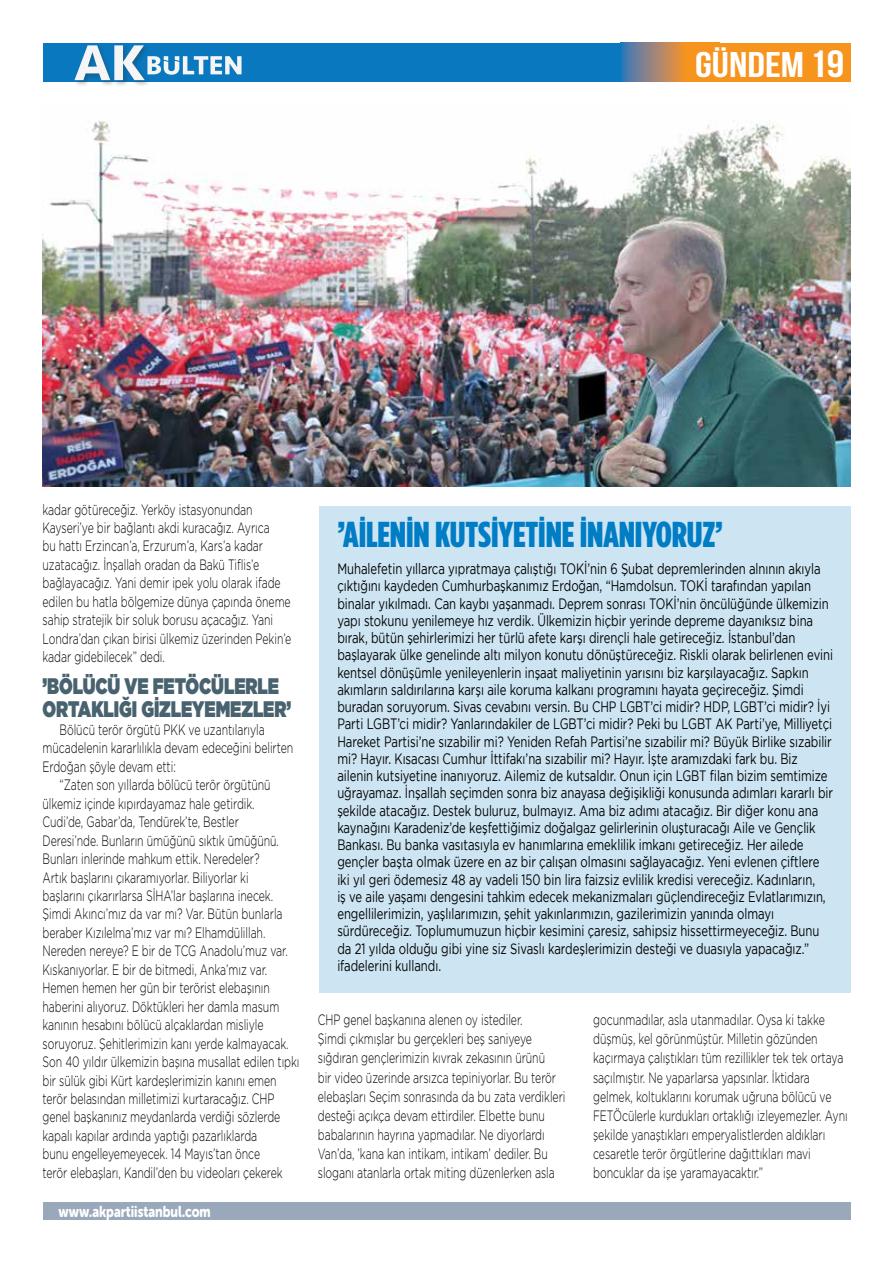
<style>
.page{position:relative;width:893px;height:1263px;background:#fff}
.page>*{position:absolute;margin:0;border:0;box-sizing:border-box;transform-origin:0 0}
.t1{font:900 36px "Gotham Cond";letter-spacing:-.005em;color:#007dc5}
.t2{font:700 35.7px "Bebas Neue";color:#fff;scale:1.21 1}
.t3{font:900 22.5px/23px "Gotham";letter-spacing:-.005em;color:#48626f;scale:.75 1}
.t4{font:15.6px "Museo Sans Rounded 900";color:#fff;scale:.8 1}
.t5{font:300 15px/19px "Gotham";letter-spacing:-.005em;color:#000;scale:.7 1}
.t6{font:15px/17.2px "Gotham";letter-spacing:-.005em;color:#000;scale:.76 1}
.s1{font-size:37.95px}
</style>
<div class="page">
<div style="left:43px;top:1203px;width:807px;height:17px;background:#99a9bb"></div>
<div style="left:43px;top:43px;width:806px;height:39px;background:#0978be"></div>
<div style="left:686px;top:43px;width:164px;height:39px;background:#f7941e"></div>
<svg style="left:621px;top:43px;width:65px;height:39px;background:#998477"></svg>
<img style="left:74px;top:80px;width:74px;height:5px">
<svg style="left:74px;top:45px;width:168px;height:35px"></svg>
<img style="left:43px;top:120px;width:807px;height:367px">
<div style="left:319px;top:506px;width:531px;height:486px;background:#cde5f3"></div>
<h2 class="t2" style="left:695px;top:45px;width:125px">GÜNDEM<span class="s1">19</span></h2>
<p class="t5" style="left:43px;top:500px;width:357px;line-height:18.5px">kadar götüreceğiz. Yerköy istasyonundan Kayseri’ye bir bağlantı akdi kuracağız. Ayrıca<br>bu hattı Erzincan’a, Erzurum’a, Kars’a kadar uzatacağız. İnşallah oradan da Bakü Tiflis’e bağlayacağız. Yani demir ipek yolu olarak ifade edilen bu hatla bölgemize dünya çapında öneme sahip stratejik bir soluk borusu açacağız. Yani Londra’dan çıkan birisi ülkemiz üzerinden Pekin’e kadar gidebilecek” dedi.</p>
<h3 class="t3" style="left:43px;top:674px;width:333px">’BÖLÜCÜ VE FETÖCÜLERLE<br>ORTAKLIĞI GİZLEYEMEZLER’</h3>
<p class="t5" style="left:60px;top:720px;width:295px">Bölücü terör örgütü PKK ve uzantılarıyla</p>
<p class="t5" style="left:43px;top:738px;width:360px">mücadelenin kararlılıkla devam edeceğini belirten</p>
<p class="t5" style="left:43px;top:757px;width:192px">Erdoğan şöyle devam etti:</p>
<p class="t5" style="left:60px;top:775px;width:303px">“Zaten son yıllarda bölücü terör örgütünü</p>
<p class="t5" style="left:43px;top:793px;width:305px">ülkemiz içinde kıpırdayamaz hale getirdik.</p>
<p class="t5" style="left:43px;top:812px;width:282px">Cudi’de, Gabar’da, Tendürek’te, Bestler</p>
<p class="t5" style="left:43px;top:830px;width:339px">Deresi’nde. Bunların ümüğünü sıktık ümüğünü.</p>
<p class="t5" style="left:43px;top:849px;width:312px">Bunları inlerinde mahkum ettik. Neredeler?</p>
<p class="t5" style="left:43px;top:867px;width:296px">Artık başlarını çıkaramıyorlar. Biliyorlar ki</p>
<p class="t5" style="left:43px;top:886px;width:331px">başlarını çıkarırlarsa SİHA’lar başlarına inecek.</p>
<p class="t5" style="left:43px;top:904px;width:345px">Şimdi Akıncı’mız da var mı? Var. Bütün bunlarla</p>
<p class="t5" style="left:43px;top:923px;width:320px">beraber Kızılelma’mız var mı? Elhamdülillah.</p>
<p class="t5" style="left:43px;top:941px;width:352px">Nereden nereye? E bir de TCG Anadolu’muz var.</p>
<p class="t5" style="left:43px;top:959px;width:323px">Kıskanıyorlar. E bir de bitmedi, Anka’mız var.</p>
<p class="t5" style="left:43px;top:978px;width:326px">Hemen hemen her gün bir terörist elebaşının</p>
<p class="t5" style="left:43px;top:996px;width:340px">haberini alıyoruz. Döktükleri her damla masum</p>
<p class="t5" style="left:43px;top:1015px;width:317px">kanının hesabını bölücü alçaklardan misliyle</p>
<p class="t5" style="left:43px;top:1033px;width:353px">soruyoruz. Şehitlerimizin kanı yerde kalmayacak.</p>
<p class="t5" style="left:43px;top:1052px;width:369px">Son 40 yıldır ülkemizin başına musallat edilen tıpkı</p>
<p class="t5" style="left:43px;top:1070px;width:336px">bir sülük gibi Kürt kardeşlerimizin kanını emen</p>
<p class="t5" style="left:43px;top:1089px;width:333px">terör belasından milletimizi kurtaracağız. CHP</p>
<p class="t5" style="left:43px;top:1107px;width:341px">genel başkanınız meydanlarda verdiği sözlerde</p>
<p class="t5" style="left:43px;top:1126px;width:308px">kapalı kapılar ardında yaptığı pazarlıklarda</p>
<p class="t5" style="left:43px;top:1144px;width:312px">bunu engelleyemeyecek. 14 Mayıs’tan önce</p>
<p class="t5" style="left:43px;top:1162px;width:345px">terör elebaşları, Kandil’den bu videoları çekerek</p>
<p class="t4" style="left:59px;top:1202px;width:192px">www.akpartiistanbul.com</p>
<h1 class="t1" style="left:337px;top:513px;width:387px">’AİLENİN KUTSİYETİNE İNANIYORUZ’</h1>
<p class="t6" style="left:337px;top:560px;width:654px">Muhalefetin yıllarca yıpratmaya çalıştığı TOKİ’nin 6 Şubat depremlerinden alnının akıyla çıktığını kaydeden Cumhurbaşkanımız Erdoğan, “Hamdolsun. TOKİ tarafından yapılan binalar yıkılmadı. Can kaybı yaşanmadı. Deprem sonrası TOKİ’nin öncülüğünde ülkemizin yapı stokunu yenilemeye hız verdik. Ülkemizin hiçbir yerinde depreme dayanıksız bina bırak, bütün şehirlerimizi her türlü afete karşı dirençli hale getireceğiz. İstanbul’dan başlayarak ülke genelinde altı milyon konutu dönüştüreceğiz. Riskli olarak belirlenen evini kentsel dönüşümle yenileyenlerin inşaat maliyetinin yarısını biz karşılayacağız. Sapkın akımların saldırılarına karşı aile koruma kalkanı programını hayata geçireceğiz. Şimdi buradan soruyorum. Sivas cevabını versin. Bu CHP LGBT’ci midir? HDP, LGBT’ci midir? İyi Parti LGBT’ci midir? Yanlarındakiler de LGBT’ci midir? Peki bu LGBT AK Parti’ye, Milliyetçi Hareket Partisi’ne sızabilir mi? Yeniden Refah Partisi’ne sızabilir mi? Büyük Birlike sızabilir mi? Hayır. Kısacası Cumhur İttifakı’na sızabilir mi? Hayır. İşte aramızdaki fark bu. Biz ailenin kutsiyetine inanıyoruz. Ailemiz de kutsaldır. Onun için LGBT filan bizim semtimize uğrayamaz. İnşallah seçimden sonra biz anayasa değişikliği konusunda adımları kararlı bir şekilde atacağız. Destek buluruz, bulmayız. Ama biz adımı atacağız. Bir diğer konu ana kaynağını Karadeniz’de keşfettiğimiz doğalgaz gelirlerinin oluşturacağı Aile ve Gençlik Bankası. Bu banka vasıtasıyla ev hanımlarına emeklilik imkanı getireceğiz. Her ailede gençler başta olmak üzere en az bir çalışan olmasını sağlayacağız. Yeni evlenen çiftlere iki yıl geri ödemesiz 48 ay vadeli 150 bin lira faizsiz evlilik kredisi vereceğiz. Kadınların,<br>iş ve aile yaşamı dengesini tahkim edecek mekanizmaları güçlendireceğiz Evlatlarımızın, engellilerimizin, yaşlılarımızın, şehit yakınlarımızın, gazilerimizin yanında olmayı sürdüreceğiz. Toplumumuzun hiçbir kesimini çaresiz, sahipsiz hissettirmeyeceğiz. Bunu da 21 yılda olduğu gibi yine siz Sivaslı kardeşlerimizin desteği ve duasıyla yapacağız.” ifadelerini kullandı.</p>
<p class="t5" style="left:318px;top:1010px;width:355px">CHP genel başkanına alenen oy istediler.<br>Şimdi çıkmışlar bu gerçekleri beş saniyeye sığdıran gençlerimizin kıvrak zekasının ürünü<br>bir video üzerinde arsızca tepiniyorlar. Bu terör elebaşları Seçim sonrasında da bu zata verdikleri desteği açıkça devam ettirdiler. Elbette bunu babalarının hayrına yapmadılar. Ne diyorlardı Van’da, ’kana kan intikam, intikam’ dediler. Bu sloganı atanlarla ortak miting düzenlerken asla</p>
<p class="t5" style="left:593px;top:1010px;width:365px">gocunmadılar, asla utanmadılar. Oysa ki takke düşmüş, kel görünmüştür. Milletin gözünden kaçırmaya çalıştıkları tüm rezillikler tek tek ortaya saçılmıştır. Ne yaparlarsa yapsınlar. İktidara gelmek, koltuklarını korumak uğruna bölücü ve FETÖcülerle kurdukları ortaklığı izleyemezler. Aynı şekilde yanaştıkları emperyalistlerden aldıkları cesaretle terör örgütlerine dağıttıkları mavi boncuklar da işe yaramayacaktır.”</p>
</div>
